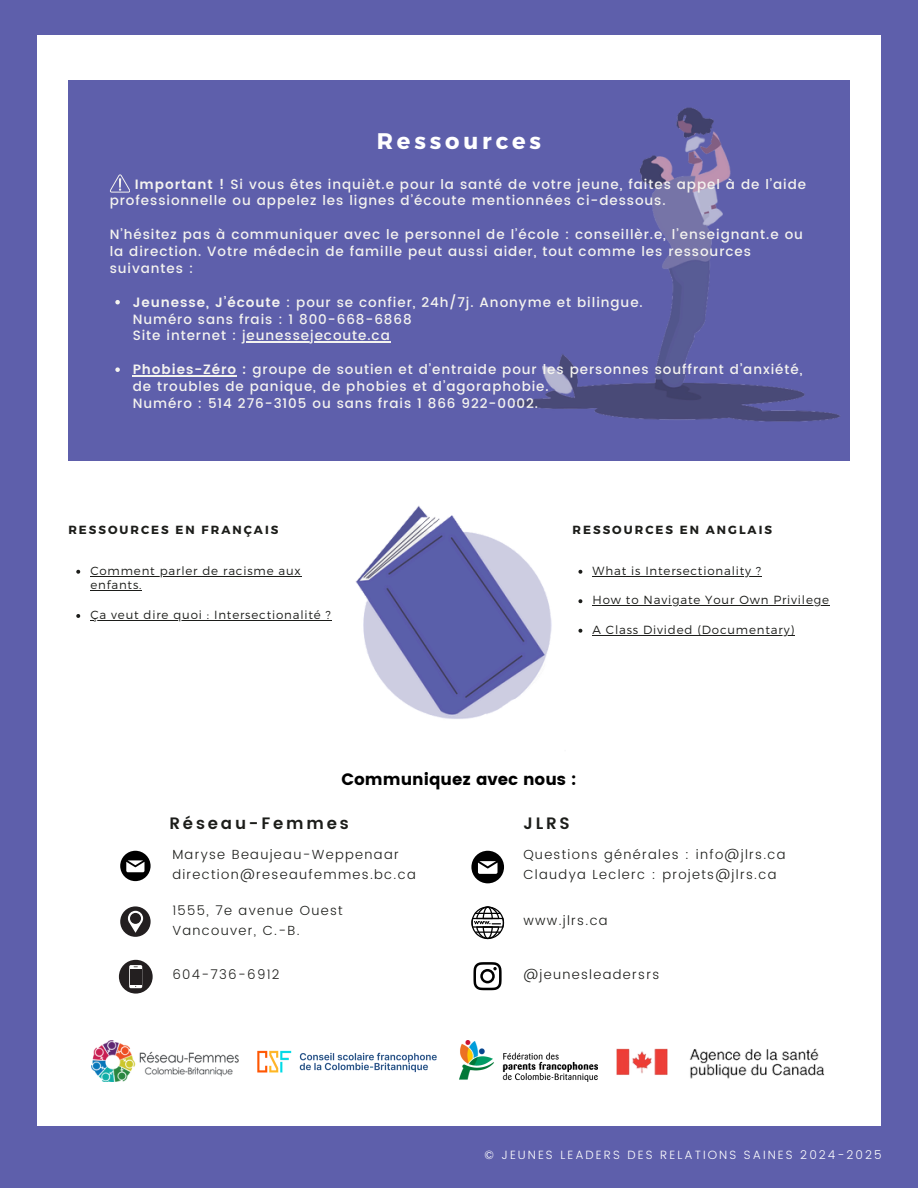
<style>
.page{position:relative;width:918px;height:1188px;background:#5e5fab}
.page>*{position:absolute;margin:0;border:0;box-sizing:border-box;transform-origin:0 0}
.t1{font:700 22.5px "Montserrat";letter-spacing:.17em;color:#fff}
.t2{font:16.5px "Poppins";color:#000}
.t3{font:600 16.5px "Poppins";letter-spacing:.17em;color:#1c1d1a}
.t4{font:500 13.5px/16.8px "Poppins";letter-spacing:.07em;color:#f4f3ef}
.t5{font:300 13.2px/19.8px "Poppins";letter-spacing:.1em;color:#1c1d1a}
.t6{font:300 12px "Poppins";letter-spacing:.17em;color:#fff}
.t7{font:300 11.85px/14.7px "Montserrat";letter-spacing:.07em;color:#1c1d1a}
.t8{font:700 11.85px "Montserrat";letter-spacing:.17em;color:#1c1d1a}
.s1{font-weight:600}
</style>
<div class="page">
<div style="left:37px;top:35px;width:844px;height:1090px;background:#fff"></div>
<img style="left:355px;top:505px;width:228px;height:214px">
<svg style="left:76px;top:570px;width:4px;height:4px"></svg>
<hr style="left:90px;top:576px;width:212px;height:1px;background:#1c1d1a">
<hr style="left:90px;top:590px;width:52px;height:1px;background:#1c1d1a">
<svg style="left:76px;top:614px;width:4px;height:4px"></svg>
<hr style="left:90px;top:620px;width:242px;height:1px;background:#1c1d1a">
<svg style="left:578px;top:570px;width:4px;height:4px"></svg>
<hr style="left:593px;top:576px;width:169px;height:1px;background:#1c1d1a">
<svg style="left:578px;top:599px;width:4px;height:4px"></svg>
<hr style="left:593px;top:605px;width:237px;height:1px;background:#1c1d1a">
<svg style="left:578px;top:629px;width:4px;height:4px"></svg>
<hr style="left:593px;top:635px;width:202px;height:1px;background:#1c1d1a">
<div style="left:68px;top:80px;width:782px;height:380px;background:#5e5fab"></div>
<img style="left:513px;top:107px;width:327px;height:315px">
<svg style="left:115px;top:300px;width:5px;height:4px"></svg>
<hr style="left:242px;top:342px;width:149px;height:1px;background:#f4f3ef">
<svg style="left:115px;top:367px;width:5px;height:5px"></svg>
<hr style="left:133px;top:375px;width:104px;height:1px;background:#f4f3ef">
<svg style="left:110px;top:174px;width:20px;height:18px"></svg>
<img style="left:459px;top:1041px;width:138px;height:40px">
<img style="left:616px;top:1048px;width:209px;height:31px">
<img style="left:92px;top:1041px;width:146px;height:40px">
<img style="left:257px;top:1050px;width:180px;height:23px">
<svg style="left:473px;top:962px;width:29px;height:28px"></svg>
<svg style="left:471px;top:906px;width:33px;height:33px"></svg>
<svg style="left:471px;top:851px;width:33px;height:32px"></svg>
<svg style="left:120px;top:851px;width:31px;height:30px"></svg>
<svg style="left:120px;top:906px;width:31px;height:31px"></svg>
<svg style="left:119px;top:960px;width:34px;height:34px"></svg>
<p class="t1" style="left:377px;top:127px;width:166px">Ressources</p>
<h6 class="t4" style="left:110px;top:176px;width:698px;text-indent:25px"><span class="s1">Important !</span> Si vous êtes inquièt.e pour la santé de votre jeune, faites appel à de l’aide professionnelle ou appelez les lignes d’écoute mentionnées ci-dessous.</h6>
<h6 class="t4" style="left:110px;top:226px;width:695px">N’hésitez pas à communiquer avec le personnel de l’école : conseillèr.e, l’enseignant.e ou la direction. Votre médecin de famille peut aussi aider, tout comme les ressources suivantes :</h6>
<p class="t4" style="left:133px;top:294px;width:512px"><span class="s1">Jeunesse, J’écoute</span> : pour se confier, 24h/7j. Anonyme et bilingue.</p>
<p class="t4" style="left:133px;top:311px;width:281px">Numéro sans frais : 1 800-668-6868<br>Site internet : jeunessejecoute.ca</p>
<p class="t4" style="left:133px;top:361px;width:671px"><span class="s1">Phobies-Zéro :</span> groupe de soutien et d’entraide pour les personnes souffrant d’anxiété,</p>
<p class="t4" style="left:133px;top:378px;width:418px">de troubles de panique, de phobies et d’agoraphobie.<br>Numéro : 514 276-3105 ou sans frais 1 866 922-0002.</p>
<p class="t8" style="left:68px;top:522px;width:212px">RESSOURCES EN FRANÇAIS</p>
<h4 class="t7" style="left:90px;top:563px;width:212px">Comment parler de racisme aux enfants.</h4>
<h4 class="t7" style="left:90px;top:607px;width:242px">Ça veut dire quoi : Intersectionalité ?</h4>
<p class="t8" style="left:573px;top:522px;width:201px">RESSOURCES EN ANGLAIS</p>
<h4 class="t7" style="left:593px;top:563px;width:170px">What is Intersectionality ?</h4>
<p class="t7" style="left:593px;top:592px;width:238px">How to Navigate Your Own Privilege</p>
<h4 class="t7" style="left:593px;top:622px;width:203px">A Class Divided (Documentary)</h4>
<p class="t2" style="left:342px;top:770px;width:236px">Communiquez avec nous :</p>
<p class="t3" style="left:169px;top:813px;width:181px">Réseau-Femmes</p>
<h5 class="t5" style="left:172px;top:845px;width:245px">Maryse Beaujeau-Weppenaar direction@reseaufemmes.bc.ca</h5>
<h5 class="t5" style="left:172px;top:901px;width:172px">1555, 7e avenue Ouest<br>Vancouver, C.-B.</h5>
<p class="t5" style="left:172px;top:964px;width:109px">604-736-6912</p>
<p class="t3" style="left:523px;top:813px;width:48px">JLRS</p>
<h5 class="t5" style="left:523px;top:845px;width:264px">Questions générales : info@jlrs.ca<br>Claudya Leclerc : projets@jlrs.ca</h5>
<h5 class="t5" style="left:523px;top:911px;width:86px">www.jlrs.ca</h5>
<p class="t5" style="left:523px;top:964px;width:137px">@jeunesleadersrs</p>
<p class="t6" style="left:484px;top:1148px;width:399px">© JEUNES LEADERS DES RELATIONS SAINES 2024-2025</p>
</div>
